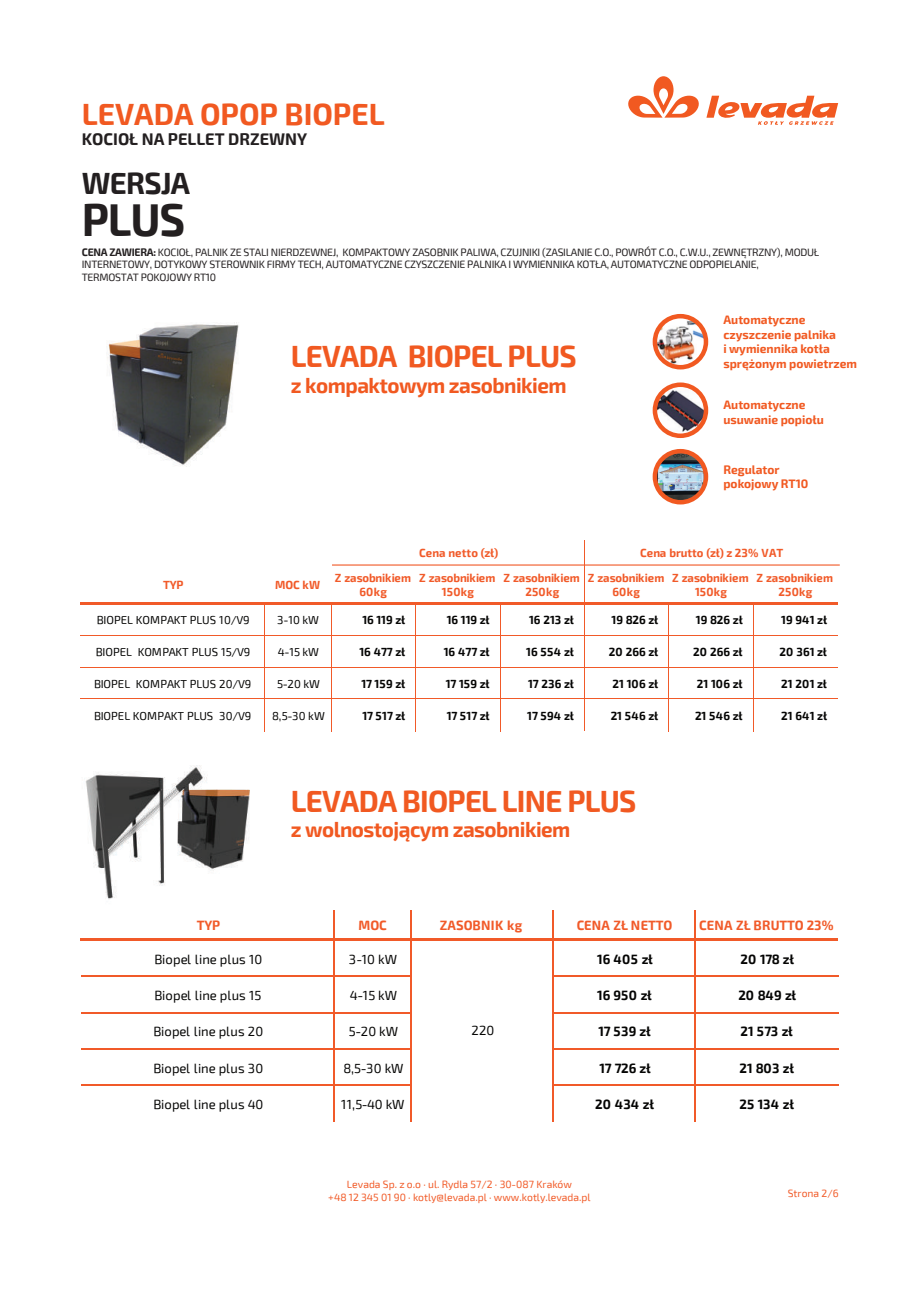
<style>
.page{position:relative;width:919px;height:1289px;background:#fff}
.page>*{position:absolute;margin:0;border:0;box-sizing:border-box;transform-origin:0 0}
.t1{font:700 45px "Exo 2";color:#231f20}
.t2{font:700 30px "Exo 2";letter-spacing:-.025em;color:#f15921}
.t3{font:700 30px "Exo 2";color:#f15921}
.t4{font:700 30px "Exo 2";letter-spacing:-.025em;color:#231f20}
.t5{font:700 21px "Exo 2";letter-spacing:-.025em;color:#f15921}
.t6{font:700 16.5px "Exo 2";color:#231f20}
.t7{font:13.2px "Exo 2";letter-spacing:.005em;color:#050504}
.t8{font:700 13.2px "Exo 2";letter-spacing:-.01em;color:#050504}
.t9{font:700 13.2px "Exo 2";letter-spacing:.005em;color:#f15a29}
.t10{font:700 12px/14.4px "Exo 2";color:#f15921}
.t11{font:700 11.55px "Exo 2";letter-spacing:-.01em;color:#050504}
.t12{font:700 11.55px/14.4px "Exo 2";letter-spacing:-.005em;color:#f15a29;text-align:center}
.t13{font:11.55px "Exo 2";letter-spacing:-.005em;color:#050504}
.t14{font:10.65px/12.6px "Exo 2";letter-spacing:-.025em;color:#231f20}
.t15{font:10.5px/12.6px "Exo 2";color:#f15a27;text-align:center}
.s1{font-weight:700}
</style>
<div class="page">
<img style="left:85px;top:765px;width:165px;height:134px">
<img style="left:656px;top:452px;width:50px;height:50px">
<div style="left:652px;top:449px;width:56px;height:55px;border:4px solid #f15921;border-radius:50%"></div>
<img style="left:655px;top:316px;width:51px;height:51px;border-radius:26px">
<div style="left:652px;top:314px;width:56px;height:55px;border:4px solid #f15921;border-radius:50%"></div>
<img style="left:655px;top:385px;width:51px;height:51px;border-radius:26px">
<div style="left:652px;top:382px;width:56px;height:56px;border:4px solid #f15921;border-radius:50%"></div>
<hr style="left:81px;top:602px;width:757px;height:3px;background:#f15a29">
<hr style="left:81px;top:635px;width:757px;height:1px;background:#f15a29">
<hr style="left:81px;top:666px;width:757px;height:1px;background:#f15a29">
<hr style="left:81px;top:698px;width:757px;height:1px;background:#f15a29">
<hr style="left:264px;top:605px;width:1px;height:126px;background:#f15a29">
<hr style="left:331px;top:605px;width:1px;height:126px;background:#f15a29">
<hr style="left:415px;top:605px;width:1px;height:126px;background:#f15a29">
<hr style="left:499px;top:605px;width:1px;height:126px;background:#f15a29">
<hr style="left:584px;top:540px;width:1px;height:191px;background:#f15a29">
<hr style="left:668px;top:605px;width:1px;height:126px;background:#f15a29">
<hr style="left:752px;top:605px;width:1px;height:126px;background:#f15a29">
<hr style="left:332px;top:564px;width:507px;height:1px;background:#f15a29">
<svg style="left:628px;top:76px;width:71px;height:42px"></svg>
<svg style="left:706px;top:96px;width:132px;height:29px"></svg>
<hr style="left:81px;top:975px;width:331px;height:1px;background:#f15a29">
<hr style="left:554px;top:975px;width:284px;height:1px;background:#f15a29">
<hr style="left:81px;top:1012px;width:331px;height:1px;background:#f15a29">
<hr style="left:554px;top:1012px;width:284px;height:1px;background:#f15a29">
<hr style="left:81px;top:1048px;width:331px;height:1px;background:#f15a29">
<hr style="left:554px;top:1048px;width:284px;height:1px;background:#f15a29">
<hr style="left:81px;top:1084px;width:331px;height:1px;background:#f15a29">
<hr style="left:554px;top:1084px;width:284px;height:1px;background:#f15a29">
<hr style="left:333px;top:910px;width:2px;height:212px;background:#f15a29">
<hr style="left:410px;top:910px;width:2px;height:212px;background:#f15a29">
<hr style="left:552px;top:910px;width:2px;height:212px;background:#f15a29">
<hr style="left:695px;top:910px;width:1px;height:212px;background:#f15a29">
<hr style="left:81px;top:937px;width:757px;height:3px;background:#f15a29">
<img style="left:107px;top:322px;width:132px;height:145px">
<h2 class="t3" style="left:82px;top:97px;width:304px">LEVADA OPOP BIOPEL</h2>
<h3 class="t6" style="left:82px;top:129px;width:227px">KOCIOŁ NA PELLET DRZEWNY</h3>
<h2 class="t4" style="left:82px;top:166px;width:110px">WERSJA</h2>
<h1 class="t1" style="left:82px;top:193px;width:105px">PLUS</h1>
<p class="t14" style="left:82px;top:246px;width:739px"><span class="s1">CENA ZAWIERA:</span> KOCIOŁ, PALNIK ZE STALI NIERDZEWNEJ, KOMPAKTOWY ZASOBNIK PALIWA, CZUJNIKI (ZASILANIE C.O., POWRÓT C.O., C.W.U., ZEWNĘTRZNY), MODUŁ<br>INTERNETOWY, DOTYKOWY STEROWNIK FIRMY TECH, AUTOMATYCZNE CZYSZCZENIE PALNIKA I WYMIENNIKA KOTŁA, AUTOMATYCZNE ODPOPIELANIE,<br>TERMOSTAT POKOJOWY RT10</p>
<h2 class="t2" style="left:291px;top:339px;width:287px">LEVADA BIOPEL PLUS</h2>
<h3 class="t5" style="left:291px;top:373px;width:277px">z kompaktowym zasobnikiem</h3>
<p class="t10" style="left:723px;top:313px;width:135px">Automatyczne czyszczenie palnika<br>i wymiennika kotła sprężonym powietrzem</p>
<p class="t10" style="left:723px;top:398px;width:102px">Automatyczne usuwanie popiołu</p>
<p class="t10" style="left:723px;top:463px;width:86px">Regulator pokojowy RT10</p>
<p class="t12" style="left:419px;top:546px;width:81px">Cena netto (zł)</p>
<p class="t12" style="left:640px;top:546px;width:145px">Cena brutto (zł) z 23% VAT</p>
<p class="t12" style="left:163px;top:577px;width:22px">TYP</p>
<p class="t12" style="left:275px;top:577px;width:47px">MOC kW</p>
<p class="t12" style="left:335px;top:571px;width:78px">Z zasobnikiem<br>60kg</p>
<p class="t12" style="left:419px;top:571px;width:78px">Z zasobnikiem<br>150kg</p>
<p class="t12" style="left:503px;top:571px;width:78px">Z zasobnikiem<br>250kg</p>
<p class="t12" style="left:588px;top:571px;width:78px">Z zasobnikiem<br>60kg</p>
<p class="t12" style="left:672px;top:571px;width:78px">Z zasobnikiem<br>150kg</p>
<p class="t12" style="left:756px;top:571px;width:78px">Z zasobnikiem<br>250kg</p>
<p class="t13" style="left:97px;top:613px;width:154px">BIOPEL KOMPAKT PLUS 10/V9</p>
<p class="t13" style="left:277px;top:613px;width:44px">3-10 kW</p>
<p class="t11" style="left:362px;top:613px;width:44px">16 119 zł</p>
<p class="t11" style="left:446px;top:613px;width:44px">16 119 zł</p>
<p class="t11" style="left:529px;top:613px;width:46px">16 213 zł</p>
<p class="t11" style="left:611px;top:613px;width:48px">19 826 zł</p>
<p class="t11" style="left:696px;top:613px;width:48px">19 826 zł</p>
<p class="t11" style="left:781px;top:613px;width:47px">19 941 zł</p>
<p class="t13" style="left:96px;top:645px;width:156px">BIOPEL KOMPAKT PLUS 15/V9</p>
<p class="t13" style="left:278px;top:645px;width:43px">4-15 kW</p>
<p class="t11" style="left:359px;top:645px;width:47px">16 477 zł</p>
<p class="t11" style="left:444px;top:645px;width:47px">16 477 zł</p>
<p class="t11" style="left:526px;top:645px;width:49px">16 554 zł</p>
<p class="t11" style="left:608px;top:645px;width:51px">20 266 zł</p>
<p class="t11" style="left:693px;top:645px;width:51px">20 266 zł</p>
<p class="t11" style="left:779px;top:645px;width:49px">20 361 zł</p>
<p class="t13" style="left:94px;top:677px;width:159px">BIOPEL KOMPAKT PLUS 20/V9</p>
<p class="t13" style="left:277px;top:677px;width:45px">5-20 kW</p>
<p class="t11" style="left:361px;top:677px;width:45px">17 159 zł</p>
<p class="t11" style="left:445px;top:677px;width:45px">17 159 zł</p>
<p class="t11" style="left:528px;top:677px;width:47px">17 236 zł</p>
<p class="t11" style="left:612px;top:677px;width:47px">21 106 zł</p>
<p class="t11" style="left:696px;top:677px;width:47px">21 106 zł</p>
<p class="t11" style="left:781px;top:677px;width:47px">21 201 zł</p>
<p class="t13" style="left:94px;top:709px;width:159px">BIOPEL KOMPAKT PLUS 30/V9</p>
<p class="t13" style="left:272px;top:709px;width:54px">8,5-30 kW</p>
<p class="t11" style="left:362px;top:708px;width:44px">17 517 zł</p>
<p class="t11" style="left:446px;top:708px;width:44px">17 517 zł</p>
<p class="t11" style="left:527px;top:708px;width:48px">17 594 zł</p>
<p class="t11" style="left:610px;top:708px;width:49px">21 546 zł</p>
<p class="t11" style="left:695px;top:708px;width:49px">21 546 zł</p>
<p class="t11" style="left:781px;top:708px;width:47px">21 641 zł</p>
<h2 class="t2" style="left:291px;top:783px;width:347px">LEVADA BIOPEL LINE PLUS</h2>
<h3 class="t5" style="left:291px;top:817px;width:281px">z wolnostojącym zasobnikiem</h3>
<p class="t9" style="left:197px;top:917px;width:25px">TYP</p>
<p class="t9" style="left:358px;top:917px;width:30px">MOC</p>
<p class="t9" style="left:440px;top:917px;width:84px">ZASOBNIK kg</p>
<p class="t9" style="left:576px;top:917px;width:97px">CENA ZŁ NETTO</p>
<p class="t9" style="left:699px;top:917px;width:136px">CENA ZŁ BRUTTO 23%</p>
<p class="t7" style="left:155px;top:951px;width:109px">Biopel line plus 10</p>
<p class="t7" style="left:349px;top:951px;width:50px">3-10 kW</p>
<p class="t8" style="left:597px;top:951px;width:57px">16 405 zł</p>
<p class="t8" style="left:740px;top:951px;width:55px">20 178 zł</p>
<p class="t7" style="left:155px;top:987px;width:108px">Biopel line plus 15</p>
<p class="t7" style="left:350px;top:987px;width:49px">4-15 kW</p>
<p class="t8" style="left:597px;top:987px;width:56px">16 950 zł</p>
<p class="t8" style="left:738px;top:987px;width:59px">20 849 zł</p>
<p class="t7" style="left:153px;top:1023px;width:111px">Biopel line plus 20</p>
<p class="t7" style="left:349px;top:1023px;width:51px">5-20 kW</p>
<p class="t8" style="left:598px;top:1023px;width:54px">17 539 zł</p>
<p class="t8" style="left:740px;top:1023px;width:54px">21 573 zł</p>
<p class="t7" style="left:153px;top:1060px;width:111px">Biopel line plus 30</p>
<p class="t7" style="left:343px;top:1060px;width:62px">8,5-30 kW</p>
<p class="t8" style="left:599px;top:1060px;width:53px">17 726 zł</p>
<p class="t8" style="left:739px;top:1060px;width:56px">21 803 zł</p>
<p class="t7" style="left:153px;top:1096px;width:111px">Biopel line plus 40</p>
<p class="t7" style="left:341px;top:1096px;width:65px">11,5-40 kW</p>
<p class="t8" style="left:595px;top:1096px;width:60px">20 434 zł</p>
<p class="t8" style="left:739px;top:1096px;width:56px">25 134 zł</p>
<p class="t7" style="left:471px;top:1022px;width:25px">220</p>
<p class="t15" style="left:328px;top:1178px;width:264px">Levada Sp. z o.o · ul. Rydla 57/2 · 30-087 Kraków<br>+48 12 345 01 90 · kotly@levada.pl · www.kotly.levada.pl</p>
<p class="t15" style="left:787px;top:1187px;width:52px">Strona 2/6</p>
</div>
